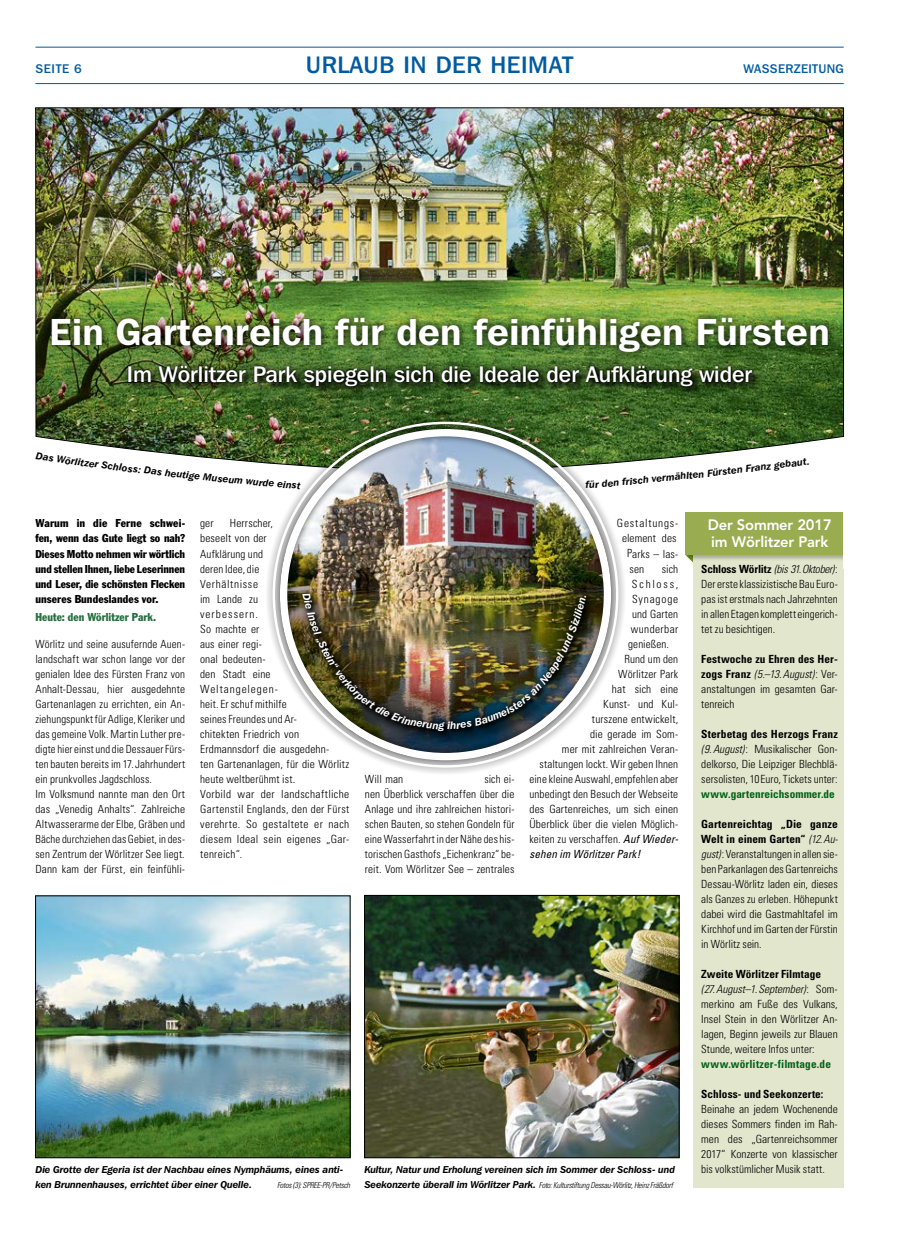
<style>
.page{position:relative;width:904px;height:1241px;background:#fff}
.page>*{position:absolute;margin:0;border:0;box-sizing:border-box;transform-origin:0 0}
.t1{font:600 37.5px "Franklin Gothic IT Cby BT";letter-spacing:.01em;color:#fff}
.t2{font:500 23.75px "Franklin Gothic IT Cby BT";letter-spacing:.025em;color:#005ba0}
.t3{font:500 22.5px "Franklin Gothic IT Cby BT";color:#fff}
.t4{font:800 15px/17.5px "Avenir";letter-spacing:-.01em;color:#fff}
.t5{font:500 12.5px "Franklin Gothic IT Cby BT";letter-spacing:.025em;color:#005ba0}
.t6{font:300 condensed 11.25px/15px "Univers";letter-spacing:.01em;color:#000;text-align:justify}
.t7{font:condensed 11.25px/15px "Franklin Gothic";color:#000;text-align:justify}
.t8{font:condensed 11.25px "Franklin Gothic";letter-spacing:.005em;color:#256f3f}
.t9{font:italic condensed 11.25px "Univers";letter-spacing:.005em;color:#000}
.t10{font:300 condensed 11.25px "Univers";letter-spacing:.07em;color:#000}
.t11{font:300 condensed 11.25px "Univers";letter-spacing:.035em;color:#000}
.t12{font:300 condensed 11.25px "Univers";letter-spacing:.155em;color:#000}
.t13{font:italic 600 10px/15px "Franklin Gothic IT Cby BT";letter-spacing:-.01em;color:#000}
.t14{font:italic 300 condensed 8.12px "Univers";letter-spacing:-.035em;color:#000}
.s1{font-weight:400;font-style:italic}
.s2{font-family:"Franklin Gothic IT Cby BT";font-weight:600;font-stretch:normal;font-size:10px}
.s3{font-weight:700}
.s4{font-style:italic}
.s5{font-weight:700;color:#006218}
</style>
<div class="page">
<div style="left:693px;top:512px;width:150px;height:675px;background:#e2e6cc"></div>
<img style="left:35px;top:107px;width:808px;height:1025px">
<hr style="left:35px;top:83px;width:808px;height:1px;background:#005ba0">
<hr style="left:35px;top:47px;width:808px;height:1px;background:#005ba0">
<div style="left:35px;top:512px;width:644px;height:364px;background:#fff"></div>
<img style="left:37px;top:897px;width:311px;height:258px">
<img style="left:366px;top:897px;width:311px;height:258px">
<div style="left:364px;top:895px;width:315px;height:262px;border:1px solid #000"></div>
<div style="left:265px;top:414px;width:361px;height:361px;background:#000;opacity:.75"></div>
<div style="left:44px;top:310px;width:791px;height:49px;background:#000;opacity:.97"></div>
<svg style="left:120px;top:358px;width:639px;height:37px;background:#436928"></svg>
<div style="left:127px;top:364px;width:627px;height:23px;background:#000;opacity:.94"></div>
<div style="left:304px;top:595px;width:297px;height:151px;background:#000;opacity:.75"></div>
<img style="left:296px;top:586px;width:299px;height:155px">
<svg style="left:302px;top:592px;width:290px;height:144px"></svg>
<div style="left:684px;top:511px;width:165px;height:49px;background:#000;opacity:.27"></div>
<div style="left:685px;top:512px;width:158px;height:43px;background:#99ac50"></div>
<div style="left:843px;top:511px;width:20px;height:57px;background:#fff"></div>
<svg style="left:297px;top:482px;width:4px;height:7px"></svg>
<img style="left:302px;top:592px;width:284px;height:139px">
<p class="t5" style="left:35px;top:61px;width:48px">seite 6</p>
<p class="t2" style="left:306px;top:50px;width:269px">Urlaub in der Heimat</p>
<p class="t5" style="left:743px;top:61px;width:102px">wasserzeitung</p>
<p class="t1" style="left:49px;top:308px;width:781px">Ein Gartenreich für den feinfühligen Fürsten</p>
<p class="t3" style="left:127px;top:360px;width:627px">Im Wörlitzer Park spiegeln sich die Ideale der Aufklärung wider</p>
<p class="t13" style="left:37px;top:448px;width:47px;rotate:8deg">Das Wörli</p>
<p class="t13" style="left:721px;top:464px;width:86px;rotate:-7deg">sten Franz gebaut</p>
<p class="t13" style="left:82px;top:454px;width:84px;rotate:7deg">tzer Schloss: Das</p>
<p class="t13" style="left:166px;top:465px;width:80px;rotate:6deg">heutige Museum</p>
<p class="t13" style="left:247px;top:473px;width:53px;rotate:5deg">wurde eins</p>
<p class="t13" style="left:585px;top:477px;width:59px;rotate:-5deg">für den frisc</p>
<p class="t13" style="left:642px;top:472px;width:81px;rotate:-6deg">h vermählten Für</p>
<p class="t7" style="left:35px;top:515px;width:151px">Warum in die Ferne schwei&shy;fen, wenn das Gute liegt so nah?<br>Dieses Motto nehmen wir wörtlich und stellen Ihnen, liebe Leserinnen und Leser, die schönsten Flecken unseres Bundeslandes vor.</p>
<p class="t8" style="left:35px;top:610px;width:122px">Heute: den Wörlitzer Park.</p>
<p class="t6" style="left:35px;top:636px;width:151px;text-align:left">Wörlitz und seine ausufernde Auen&shy;landschaft war schon lange vor der genialen Idee des Fürsten Franz von Anhalt-Dessau, hier ausgedehnte Gartenanlagen zu errichten, ein An&shy;ziehungspunkt für Adlige, Kleriker und das gemeine Volk. Martin Luther pre&shy;digte hier einst und die Dessauer Fürs&shy;ten bauten bereits im 17. Jahrhundert ein prunkvolles Jagdschloss.<br>Im Volksmund nannte man den Ort das „Venedig Anhalts“. Zahlreiche Altwasserarme der Elbe, Gräben und Bäche durchziehen das Gebiet, in des&shy;sen Zentrum der Wörlitzer See liegt.<br>Dann kam der Fürst, ein feinfühli-</p>
<p class="t6" style="left:200px;top:516px;width:151px;text-align:left;text-indent:30px">Herrscher,<br>beseelt von der<br>Aufklärung und<br>deren Idee, die<br>Verhältnisse<br>im Lande zu<br>verbessern.<br>So machte er<br>aus einer regi-<br>onal bedeuten-<br>den Stadt eine<br>Weltangelegen-<br>heit. Er schuf mithilfe<br>seines Freundes und Ar-<br>chitekten Friedrich von<br>Erdmannsdorf die ausgedehn-<br>ten Gartenanlagen, für die Wörlitz heute weltberühmt ist.<br>Vorbild war der landschaftliche<br>Gartenstil Englands, den der Fürst verehrte. So gestaltete er nach diesem Ideal sein eigenes „Gar&shy;tenreich“.</p>
<p class="t6" style="left:200px;top:516px;width:15px">ger</p>
<p class="t6" style="left:365px;top:771px;width:40px">Will man</p>
<p class="t6" style="left:365px;top:771px;width:151px;text-indent:120px">sich ei&shy;nen Überblick verschaffen über die Anlage und ihre zahlreichen histori&shy;schen Bauten, so stehen Gondeln für eine Wasserfahrt in der Nähe des his&shy;torischen Gasthofs „Eichenkranz“ be&shy;reit. Vom Wörlitzer See – zentrales</p>
<p class="t10" style="left:617px;top:516px;width:63px">Gestaltungs-</p>
<p class="t6" style="left:622px;top:531px;width:56px">element des</p>
<p class="t6" style="left:627px;top:546px;width:53px">Parks – las-</p>
<p class="t6" style="left:629px;top:561px;width:16px">sen</p>
<p class="t6" style="left:661px;top:561px;width:18px">sich</p>
<p class="t12" style="left:632px;top:576px;width:48px">Schloss,</p>
<p class="t10" style="left:632px;top:591px;width:48px">Synagoge</p>
<p class="t6" style="left:632px;top:606px;width:48px">und Garten</p>
<p class="t11" style="left:630px;top:621px;width:49px">wunderbar</p>
<p class="t6" style="left:628px;top:636px;width:42px">genießen.</p>
<p class="t6" style="left:624px;top:651px;width:55px">Rund um den</p>
<p class="t6" style="left:618px;top:666px;width:62px">Wörlitzer Park</p>
<p class="t6" style="left:612px;top:681px;width:68px">hat sich eine</p>
<p class="t6" style="left:603px;top:696px;width:77px">Kunst- und Kul-</p>
<p class="t6" style="left:592px;top:711px;width:88px">turszene entwickelt,</p>
<p class="t6" style="left:590px;top:726px;width:89px">die gerade im Som-</p>
<p class="t6" style="left:562px;top:741px;width:118px">mer mit zahlreichen Veran-</p>
<p class="t6" style="left:539px;top:756px;width:140px">staltungen lockt. Wir geben Ihnen</p>
<p class="t6" style="left:529px;top:771px;width:150px">eine kleine Auswahl, empfehlen aber</p>
<p class="t6" style="left:529px;top:786px;width:150px">unbedingt den Besuch der Webseite</p>
<p class="t6" style="left:529px;top:801px;width:150px">des Gartenreiches, um sich einen</p>
<p class="t6" style="left:529px;top:816px;width:150px">Überblick über die vielen Möglich-</p>
<p class="t6" style="left:529px;top:831px;width:150px">keiten zu verschaffen. <span class="s1">Auf Wieder-</span></p>
<p class="t9" style="left:529px;top:846px;width:113px">sehen im Wörlitzer Park!</p>
<p class="t13" style="left:35px;top:1161px;width:310px">Die Grotte der Egeria ist der Nachbau eines Nymphäums, eines anti&shy;ken Brunnenhauses, errichtet über einer Quelle.</p>
<p class="t14" style="left:277px;top:1179px;width:75px">Fotos (3): SPREE-PR/Petsch</p>
<p class="t13" style="left:364px;top:1161px;width:312px">Kultur, Natur und Erholung vereinen sich im Sommer der Schloss- und</p>
<p class="t14" style="left:364px;top:1179px;width:310px"><span class="s2">Seekonzerte überall im Wörlitzer Park.</span> Foto: Kulturstiftung Dessau-Wörlitz, Heinz Fräßdorf</p>
<p class="t4" style="left:707px;top:515px;width:125px">Der Sommer 2017 im Wörlitzer Park</p>
<p class="t6" style="left:701px;top:561px;width:138px"><span class="s3">Schloss Wörlitz</span> <span class="s4">(bis 31.Oktober)</span>:<br>Der erste klassizistische Bau Euro&shy;pas ist erstmals nach Jahrzehnten in allen Etagen komplett eingerich&shy;tet zu besichtigen.</p>
<p class="t6" style="left:701px;top:651px;width:138px"><span class="s3">Festwoche zu Ehren des Her&shy;zogs Franz</span> <span class="s4">(5.–13.August)</span>: Ver&shy;anstaltungen im gesamten Gar&shy;tenreich</p>
<p class="t6" style="left:701px;top:726px;width:138px"><span class="s3">Sterbetag des Herzogs Franz </span><span class="s4">(9.August)</span>: Musikalischer Gon&shy;delkorso, Die Leipziger Blechblä&shy;sersolisten, 10Euro, Tickets unter: <span class="s5">www.gartenreichsommer.de</span></p>
<p class="t6" style="left:701px;top:816px;width:138px"><span class="s3">Gartenreichtag „Die ganze Welt in einem Garten“</span> <span class="s4">(12.Au&shy;gust)</span>: Veranstaltungen in allen sie&shy;ben Parkanlagen des Gartenreichs Dessau-Wörlitz laden ein, dieses als Ganzes zu erleben. Höhepunkt dabei wird die Gastmahltafel im Kirchhof und im Garten der Fürstin in Wörlitz sein.</p>
<p class="t6" style="left:701px;top:966px;width:138px;text-align:left"><span class="s3">Zweite Wörlitzer Filmtage </span><span class="s4">(27.August–1.September)</span>: Som&shy;merkino am Fuße des Vulkans,<br>Insel Stein in den Wörlitzer An&shy;lagen, Beginn jeweils zur Blauen<br>Stunde, weitere Infos unter: <span class="s5">www.wörlitzer-filmtage.de</span></p>
<p class="t6" style="left:701px;top:1086px;width:138px;text-align:left"><span class="s3">Schloss- und Seekonzerte:<br></span>Beinahe an jedem Wochenende dieses Sommers finden im Rah&shy;men des „Gartenreichsommer<br>2017“ Konzerte von klassischer bis volkstümlicher Musik statt.</p>
</div>
